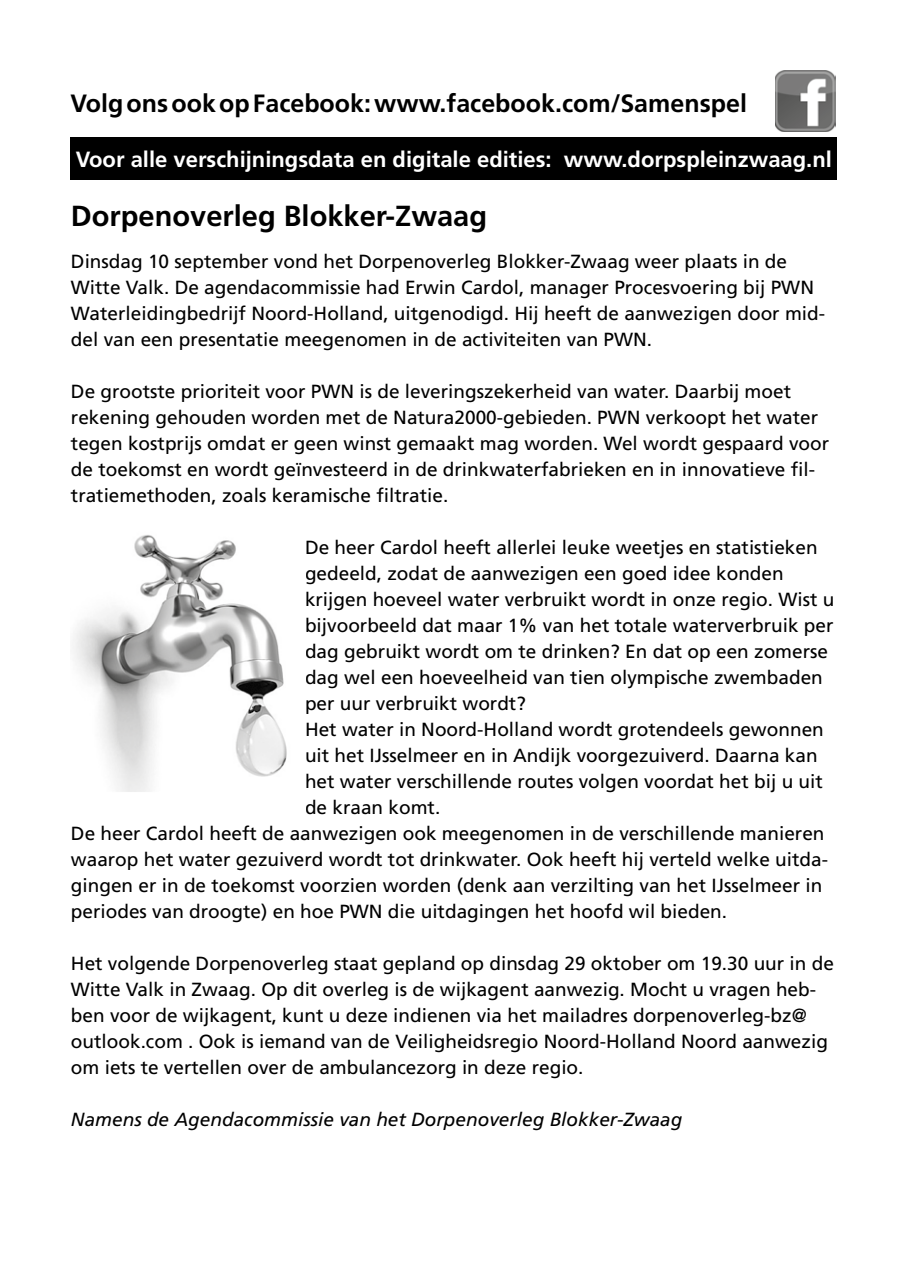
<style>
.page{position:relative;width:908px;height:1276px;background:#fff}
.page>*{position:absolute;margin:0;border:0;box-sizing:border-box;transform-origin:0 0}
.t1{font:700 29px "Frutiger";color:#000}
.t2{font:700 25px "Frutiger";color:#000}
.t3{font:700 22px "Frutiger";color:#fff}
.t4{font:19px/26px "Frutiger";color:#000}
.t5{font:italic 19px "Frutiger";color:#000}
</style>
<div class="page">
<img style="left:775px;top:71px;width:60px;height:61px">
<div style="left:71px;top:138px;width:765px;height:42px;background:#000"></div>
<img style="left:73px;top:535px;width:214px;height:257px">
<h2 class="t2" style="left:71px;top:88px;width:677px">Volg ons ook op Facebook: www.facebook.com/Samenspel</h2>
<p class="t3" style="left:76px;top:146px;width:757px">Voor alle verschijningsdata en digitale edities: www.dorpspleinzwaag.nl</p>
<h1 class="t1" style="left:71px;top:199px;width:417px">Dorpenoverleg Blokker-Zwaag</h1>
<p class="t4" style="left:71px;top:248px;width:755px">Dinsdag 10 september vond het Dorpenoverleg Blokker-Zwaag weer plaats in de Witte Valk. De agendacommissie had Erwin Cardol, manager Procesvoering bij PWN Waterleidingbedrijf Noord-Holland, uitgenodigd. Hij heeft de aanwezigen door mid&shy;del van een presentatie meegenomen in de activiteiten van PWN.</p>
<p class="t4" style="left:71px;top:378px;width:759px">De grootste prioriteit voor PWN is de leveringszekerheid van water. Daarbij moet rekening gehouden worden met de Natura2000-gebieden. PWN verkoopt het water tegen kostprijs omdat er geen winst gemaakt mag worden. Wel wordt gespaard voor de toekomst en wordt geïnvesteerd in de drinkwaterfabrieken en in innovatieve fil&shy;tratiemethoden, zoals keramische filtratie.</p>
<p class="t4" style="left:305px;top:534px;width:514px">De heer Cardol heeft allerlei leuke weetjes en statistieken</p>
<p class="t4" style="left:305px;top:560px;width:480px">gedeeld, zodat de aanwezigen een goed idee konden</p>
<p class="t4" style="left:305px;top:586px;width:530px">krijgen hoeveel water verbruikt wordt in onze regio. Wist u</p>
<p class="t4" style="left:305px;top:612px;width:529px">bijvoorbeeld dat maar 1% van het totale waterverbruik per</p>
<p class="t4" style="left:305px;top:638px;width:524px">dag gebruikt wordt om te drinken? En dat op een zomerse</p>
<p class="t4" style="left:305px;top:664px;width:519px">dag wel een hoeveelheid van tien olympische zwembaden</p>
<p class="t4" style="left:305px;top:690px;width:222px">per uur verbruikt wordt?</p>
<p class="t4" style="left:305px;top:716px;width:520px">Het water in Noord-Holland wordt grotendeels gewonnen</p>
<p class="t4" style="left:305px;top:742px;width:514px">uit het IJsselmeer en in Andijk voorgezuiverd. Daarna kan</p>
<p class="t4" style="left:305px;top:768px;width:519px">het water verschillende routes volgen voordat het bij u uit</p>
<p class="t4" style="left:305px;top:794px;width:137px">de kraan komt.</p>
<p class="t4" style="left:71px;top:820px;width:754px">De heer Cardol heeft de aanwezigen ook meegenomen in de verschillende manieren</p>
<p class="t4" style="left:71px;top:846px;width:758px">waarop het water gezuiverd wordt tot drinkwater. Ook heeft hij verteld welke uitda-</p>
<p class="t4" style="left:71px;top:872px;width:752px">gingen er in de toekomst voorzien worden (denk aan verzilting van het IJsselmeer in</p>
<p class="t4" style="left:71px;top:898px;width:657px">periodes van droogte) en hoe PWN die uitdagingen het hoofd wil bieden.</p>
<p class="t4" style="left:71px;top:950px;width:764px">Het volgende Dorpenoverleg staat gepland op dinsdag 29 oktober om 19.30 uur in de Witte Valk in Zwaag. Op dit overleg is de wijkagent aanwezig. Mocht u vragen heb&shy;ben voor de wijkagent, kunt u deze indienen via het mailadres dorpenoverleg-bz@ outlook.com . Ook is iemand van de Veiligheidsregio Noord-Holland Noord aanwezig om iets te vertellen over de ambulancezorg in deze regio.</p>
<p class="t5" style="left:71px;top:1108px;width:612px">Namens de Agendacommissie van het Dorpenoverleg Blokker-Zwaag</p>
</div>
